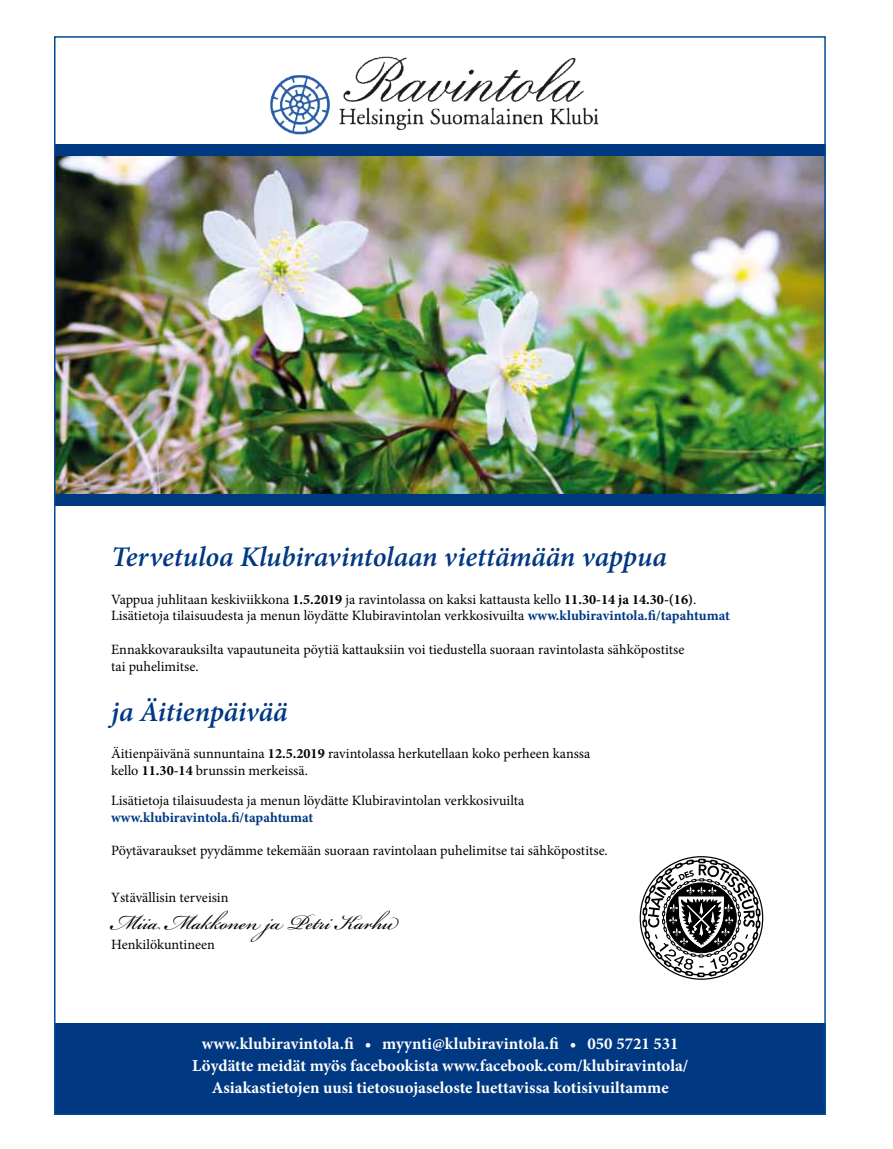
<style>
.page{position:relative;width:893px;height:1149px;background:#fff}
.page>*{position:absolute;margin:0;border:0;box-sizing:border-box;transform-origin:0 0}
.t1{font:32.25px "Bickham Script Pro";color:#000}
.t2{font:italic 600 28.35px "Minion Pro";letter-spacing:-.005em;color:#003882}
.t3{font:700 16.8px/21.9px "Minion Pro";color:#fff;text-align:center}
.t4{font:14.25px/16.8px "Minion Pro";color:#000}
.t5{font:700 14.25px "Minion Pro";color:#003882}
.s1{font-weight:700}
.s2{font-weight:700;color:#003882}
</style>
<div class="page">
<img style="left:57px;top:155px;width:766px;height:339px">
<svg style="left:640px;top:856px;width:123px;height:123px"></svg>
<div style="left:55px;top:1022px;width:771px;height:92px;background:#003882"></div>
<img style="left:270px;top:56px;width:329px;height:79px">
<div style="left:55px;top:144px;width:771px;height:11px;background:#003882"></div>
<div style="left:55px;top:494px;width:771px;height:11px;background:#003882"></div>
<h2 class="t2" style="left:111px;top:537px;width:557px">Tervetuloa Klubiravintolaan viettämään vappua</h2>
<p class="t4" style="left:111px;top:590px;width:620px">Vappua juhlitaan keskiviikkona <span class="s1">1.5.2019</span> ja ravintolassa on kaksi kattausta kello <span class="s1">11.30-14 ja 14.30-(16)</span>.<br>Lisätietoja tilaisuudesta ja menun löydätte Klubiravintolan verkkosivuilta <span class="s2">www.klubiravintola.fi/tapahtumat</span></p>
<p class="t4" style="left:111px;top:640px;width:575px">Ennakkovarauksilta vapautuneita pöytiä kattauksiin voi tiedustella suoraan ravintolasta sähköpostitse tai puhelimitse.</p>
<h2 class="t2" style="left:111px;top:691px;width:178px">ja Äitienpäivää</h2>
<p class="t4" style="left:111px;top:745px;width:481px">Äitienpäivänä sunnuntaina <span class="s1">12.5.2019</span> ravintolassa herkutellaan koko perheen kanssa kello <span class="s1">11.30-14</span> brunssin merkeissä.</p>
<p class="t4" style="left:111px;top:791px;width:415px">Lisätietoja tilaisuudesta ja menun löydätte Klubiravintolan verkkosivuilta</p>
<p class="t5" style="left:111px;top:806px;width:204px">www.klubiravintola.fi/tapahtumat</p>
<p class="t4" style="left:111px;top:842px;width:498px">Pöytävaraukset pyydämme tekemään suoraan ravintolaan puhelimitse tai sähköpostitse.</p>
<p class="t4" style="left:111px;top:888px;width:119px">Ystävällisin terveisin</p>
<h1 class="t1" style="left:111px;top:898px;width:287px">Miia Makkonen ja Petri Karhu</h1>
<p class="t4" style="left:111px;top:936px;width:105px">Henkilökuntineen</p>
<p class="t3" style="left:192px;top:1032px;width:498px">www.klubiravintola.fi • myynti@klubiravintola.fi • 050 5721 531<br>Löydätte meidät myös facebookista www.facebook.com/klubiravintola/<br>Asiakastietojen uusi tietosuojaseloste luettavissa kotisivuiltamme</p>
</div>
